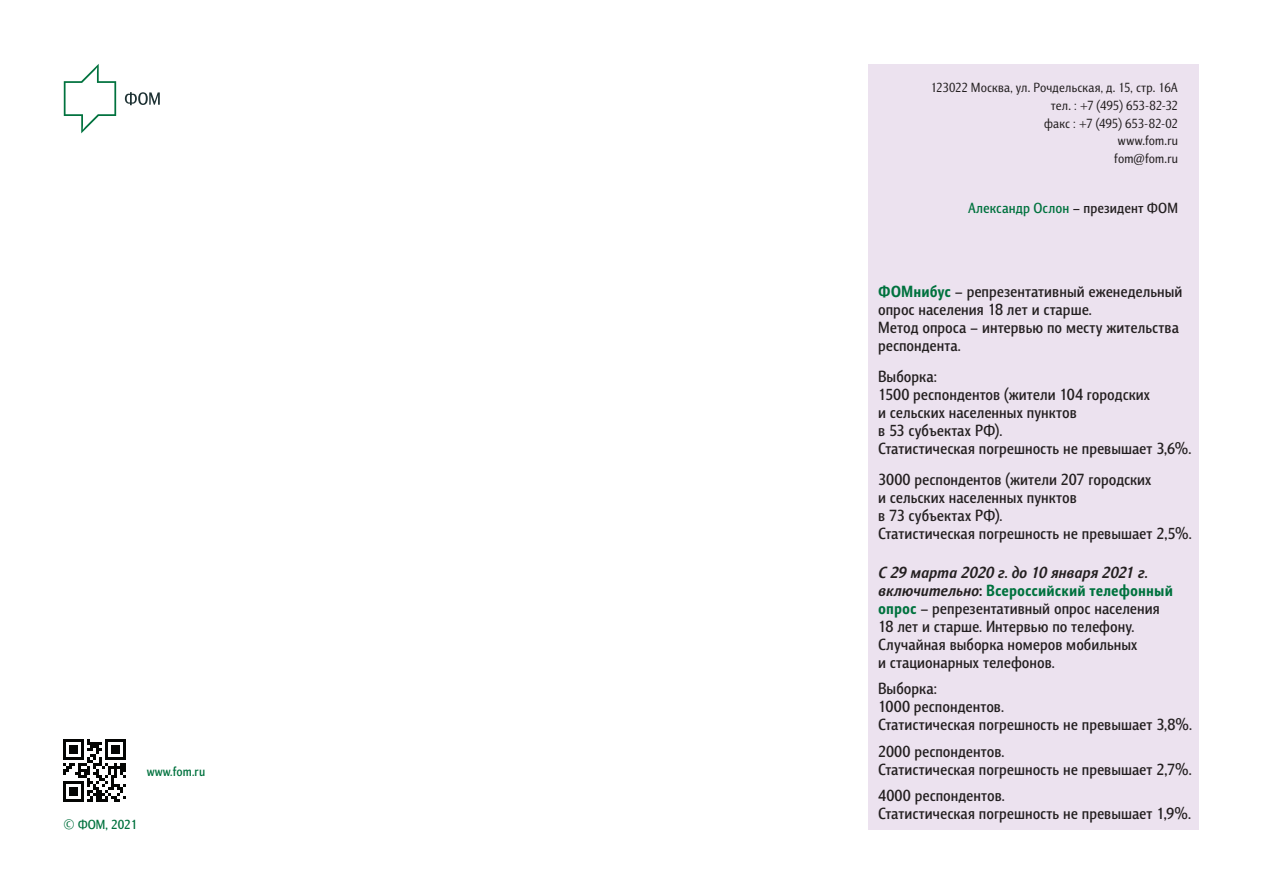
<style>
.page{position:relative;width:1263px;height:893px;background:#fff}
.page>*{position:absolute;margin:0;border:0;box-sizing:border-box;transform-origin:0 0}
.t1{font:500 16.5px/18px "Barnaul Grotesk";letter-spacing:.005em;color:#231f20}
.t2{font:500 15px "Barnaul Grotesk";letter-spacing:.01em;color:#00723e}
.t3{font:13.5px/17.7px "Barnaul Grotesk";letter-spacing:.01em;color:#231f20;text-align:right}
.t4{font:500 13.5px "Barnaul Grotesk";color:#00723e}
.s1{color:#231f20}
.s2{font-weight:800;color:#00723e}
.s3{font-weight:700;font-style:italic}
.s4{font-weight:700}
</style>
<div class="page">
<div style="left:868px;top:64px;width:331px;height:765px;background:#ece2ef"></div>
<img style="left:63px;top:739px;width:63px;height:63px">
<svg style="left:125px;top:92px;width:35px;height:13px"></svg>
<svg style="left:64px;top:64px;width:52px;height:69px"></svg>
<p class="t4" style="left:147px;top:763px;width:60px">www.fom.ru</p>
<p class="t4" style="left:64px;top:817px;width:75px">© ФОМ, 2021</p>
<p class="t3" style="left:931px;top:79px;width:249px">123022 Москва, ул. Рочдельская, д. 15, стр. 16А тел. : +7 (495) 653-82-32<br>факс : +7 (495) 653-82-02<br>www.fom.ru<br>fom@fom.ru</p>
<p class="t2" style="left:968px;top:199px;width:211px">Александр Ослон <span class="s1">– президент ФОМ</span></p>
<p class="t1" style="left:878px;top:282px;width:306px"><span class="s2">ФОМнибус</span> – репрезентативный еженедельный опрос населения 18 лет и старше.<br>Метод опроса – интервью по месту жительства респондента.</p>
<p class="t1" style="left:878px;top:367px;width:315px">Выборка:<br>1500 респондентов (жители 104 городских<br>и сельских населенных пунктов<br>в 53 субъектах РФ).<br>Статистическая погрешность не превышает 3,6%.</p>
<p class="t1" style="left:878px;top:470px;width:315px">3000 респондентов (жители 207 городских<br>и сельских населенных пунктов<br>в 73 субъектах РФ).<br>Статистическая погрешность не превышает 2,5%.</p>
<p class="t1" style="left:878px;top:563px;width:296px"><span class="s3">С 29 марта 2020 г. до 10 января 2021 г. включительно</span><span class="s4">:</span> <span class="s2">Всероссийский телефонный опрос</span> – репрезентативный опрос населения 18 лет и старше. Интервью по телефону.<br>Случайная выборка номеров мобильных<br>и стационарных телефонов.</p>
<p class="t1" style="left:878px;top:679px;width:315px">Выборка:<br>1000 респондентов.<br>Статистическая погрешность не превышает 3,8%.</p>
<p class="t1" style="left:878px;top:742px;width:315px">2000 респондентов.<br>Статистическая погрешность не превышает 2,7%.</p>
<p class="t1" style="left:878px;top:786px;width:314px">4000 респондентов.<br>Статистическая погрешность не превышает 1,9%.</p>
</div>
